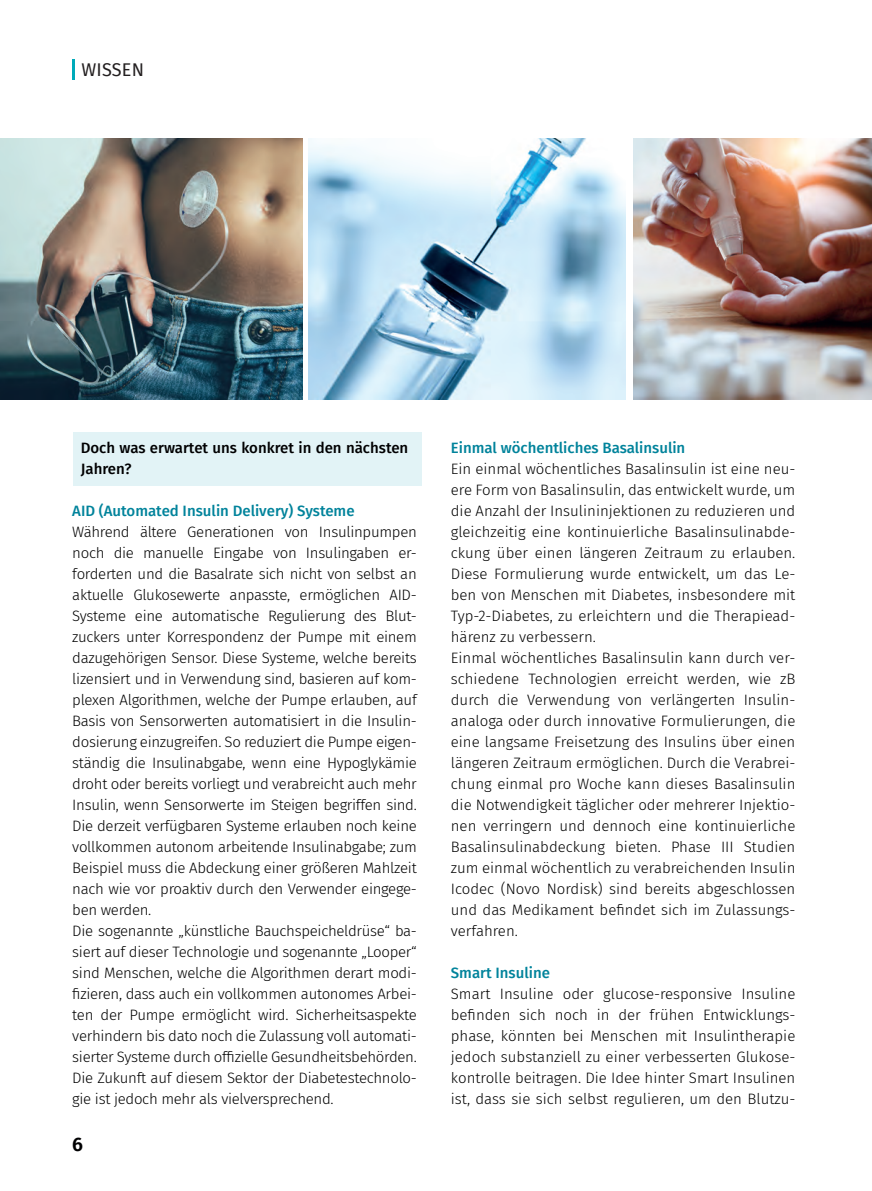
<style>
.page{position:relative;width:872px;height:1191px;background:#fff}
.page>*{position:absolute;margin:0;border:0;box-sizing:border-box;transform-origin:0 0}
.t1{font:600 19.5px "Fira Sans";color:#000002}
.Rubriktitel{font:18px "Fira Sans";letter-spacing:.01em;color:#231f20}
.Grundtext{font:300 15px/21px "Fira Sans";letter-spacing:-.01em;color:#000001;text-align:justify}
.Zwischentitel{font:500 15px "Fira Sans";color:#00839b}
.Zwischentitel-2{font:500 15px/21px "Fira Sans";color:#000001}
</style>
<div class="page">
<div style="left:73px;top:432px;width:349px;height:53px;background:#e2f3f6"></div>
<img style="left:633px;top:138px;width:239px;height:262px">
<img style="left:0;top:138px;width:302px;height:262px">
<img style="left:308px;top:138px;width:318px;height:262px">
<hr style="left:72px;top:60px;width:3px;height:20px;background:#00aab9">
<p class="Rubriktitel" style="left:82px;top:56px;width:64px">WISSEN</p>
<p class="Zwischentitel-2" style="left:81px;top:437px;width:329px">Doch was erwartet uns konkret in den nächsten<br>Jahren?</p>
<p class="Zwischentitel" style="left:72px;top:499px;width:284px">AID (Automated Insulin Delivery) Systeme</p>
<p class="Grundtext" style="left:72px;top:521px;width:346px">Während ältere Generationen von Insulinpumpen noch die manuelle Eingabe von Insulingaben er&shy;forderten und die Basalrate sich nicht von selbst an aktuelle Glukosewerte anpasste, ermöglichen AID-Systeme eine automatische Regulierung des Blut&shy;zuckers unter Korrespondenz der Pumpe mit einem dazugehörigen Sensor. Diese Systeme, welche bereits lizensiert und in Verwendung sind, basieren auf kom&shy;plexen Algorithmen, welche der Pumpe erlauben, auf Basis von Sensorwerten automatisiert in die Insulin&shy;dosierung einzugreifen. So reduziert die Pumpe eigen&shy;ständig die Insulinabgabe, wenn eine Hypoglykämie droht oder bereits vorliegt und verabreicht auch mehr Insulin, wenn Sensorwerte im Steigen begriffen sind.<br>Die derzeit verfügbaren Systeme erlauben noch keine vollkommen autonom arbeitende Insulinabgabe; zum Beispiel muss die Abdeckung einer größeren Mahlzeit nach wie vor proaktiv durch den Verwender eingege&shy;ben werden.</p>
<p class="Grundtext" style="left:72px;top:920px;width:346px">Die sogenannte „künstliche Bauchspeicheldrüse“ ba&shy;siert auf dieser Technologie und sogenannte „Looper“ sind Menschen, welche die Algorithmen derart modi&shy;fizieren, dass auch ein vollkommen autonomes Arbei&shy;ten der Pumpe ermöglicht wird. Sicherheitsaspekte verhindern bis dato noch die Zulassung voll automati&shy;sierter Systeme durch offizielle Gesundheitsbehörden.<br>Die Zukunft auf diesem Sektor der Diabetestechnolo&shy;gie ist jedoch mehr als vielversprechend.</p>
<p class="t1" style="left:72px;top:1128px;width:12px">6</p>
<p class="Zwischentitel" style="left:451px;top:436px;width:236px">Einmal wöchentliches Basalinsulin</p>
<p class="Grundtext" style="left:451px;top:458px;width:346px">Ein einmal wöchentliches Basalinsulin ist eine neu&shy;ere Form von Basalinsulin, das entwickelt wurde, um die Anzahl der Insulininjektionen zu reduzieren und gleichzeitig eine kontinuierliche Basalinsulinabde&shy;ckung über einen längeren Zeitraum zu erlauben.<br>Diese Formulierung wurde entwickelt, um das Le&shy;ben von Menschen mit Diabetes, insbesondere mit Typ-2-Diabetes, zu erleichtern und die Therapiead&shy;härenz zu verbessern.</p>
<p class="Grundtext" style="left:451px;top:647px;width:346px">Einmal wöchentliches Basalinsulin kann durch ver&shy;schiedene Technologien erreicht werden, wie zB durch die Verwendung von verlängerten Insulin&shy;analoga oder durch innovative Formulierungen, die eine langsame Freisetzung des Insulins über einen längeren Zeitraum ermöglichen. Durch die Verabrei&shy;chung einmal pro Woche kann dieses Basalinsulin die Notwendigkeit täglicher oder mehrerer Injektio&shy;nen verringern und dennoch eine kontinuierliche Basalinsulinabdeckung bieten. Phase III Studien zum einmal wöchentlich zu verabreichenden Insulin Icodec (Novo Nordisk) sind bereits abgeschlossen und das Medikament befindet sich im Zulassungs&shy;verfahren.</p>
<p class="Zwischentitel" style="left:451px;top:961px;width:101px">Smart Insuline</p>
<p class="Grundtext" style="left:451px;top:983px;width:346px">Smart Insuline oder glucose-responsive Insuline befinden sich noch in der frühen Entwicklungs&shy;phase, könnten bei Menschen mit Insulintherapie jedoch substanziell zu einer verbesserten Glukose&shy;kontrolle beitragen. Die Idee hinter Smart Insulinen ist, dass sie sich selbst regulieren, um den Blutzu-</p>
</div>
